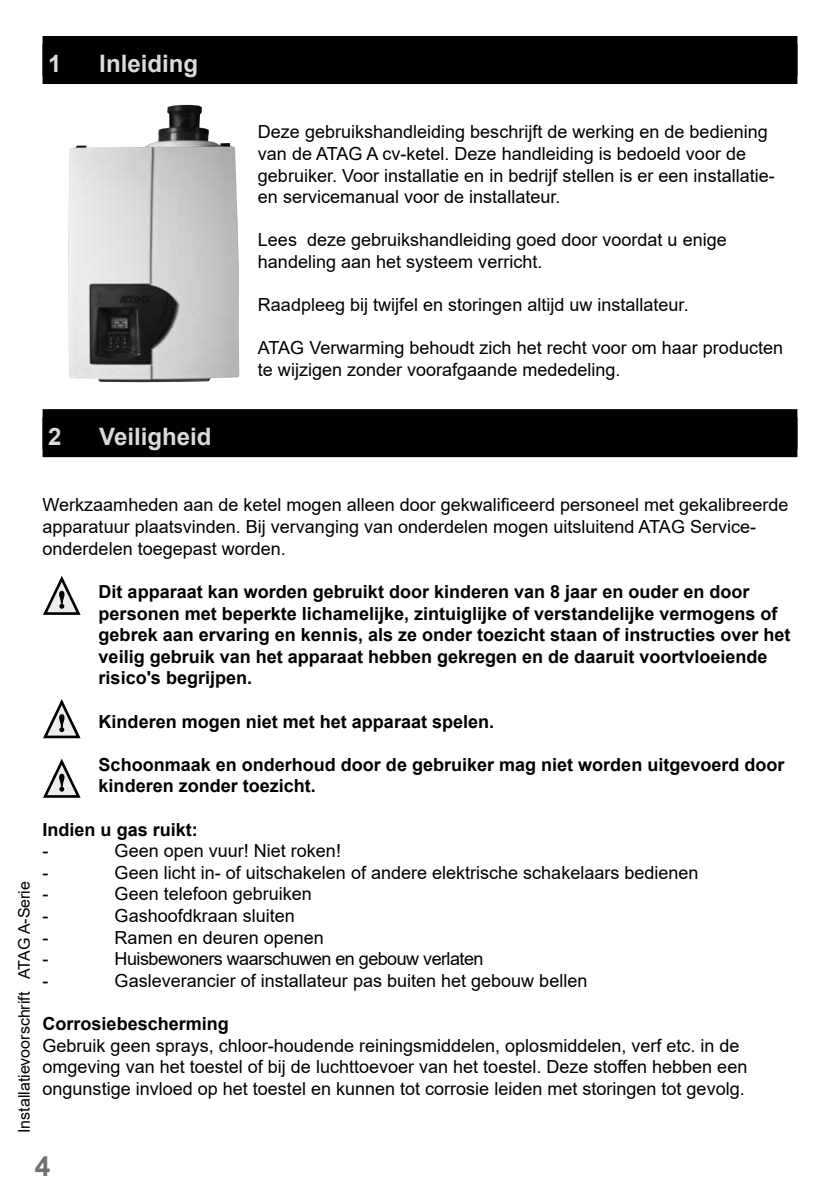
<style>
.page{position:relative;width:840px;height:1191px;background:#fff}
.page>*{position:absolute;margin:0;border:0;box-sizing:border-box;transform-origin:0 0}
.t1{font:700 28px "Arial";color:#706f6f}
.t2{font:700 24px "Arial";color:#dadada}
.t3{font:18px/21.6px "Arial";color:#000}
.t4{font:700 18px/21.6px "Arial";color:#000}
.t5{font:18px "Arial";letter-spacing:-.03em;color:#000}
.t6{font:16px "Arial";color:#000}
</style>
<div class="page">
<img style="left:68px;top:105px;width:171px;height:277px">
<div style="left:43px;top:44px;width:754px;height:40px;background:#000"></div>
<div style="left:43px;top:36px;width:754px;height:40px;background:#000"></div>
<div style="left:43px;top:417px;width:754px;height:40px;background:#000"></div>
<div style="left:43px;top:409px;width:754px;height:40px;background:#000"></div>
<svg style="left:43px;top:575px;width:38px;height:40px"></svg>
<svg style="left:43px;top:699px;width:38px;height:39px"></svg>
<svg style="left:43px;top:758px;width:38px;height:40px"></svg>
<h2 class="t2" style="left:48px;top:50px;width:15px">1</h2>
<h2 class="t2" style="left:99px;top:50px;width:100px">Inleiding</h2>
<p class="t3" style="left:258px;top:121px;width:518px">Deze gebruikshandleiding beschrijft de werking en de bediening van de ATAG A cv-ketel. Deze handleiding is bedoeld voor de gebruiker. Voor installatie en in bedrijf stellen is er een installatie&shy;en servicemanual voor de installateur.</p>
<p class="t3" style="left:258px;top:229px;width:470px">Lees deze gebruikshandleiding goed door voordat u enige handeling aan het systeem verricht.</p>
<p class="t3" style="left:258px;top:294px;width:432px">Raadpleeg bij twijfel en storingen altijd uw installateur.</p>
<p class="t3" style="left:258px;top:337px;width:526px">ATAG Verwarming behoudt zich het recht voor om haar producten te wijzigen zonder voorafgaande mededeling.</p>
<h2 class="t2" style="left:48px;top:423px;width:15px">2</h2>
<h2 class="t2" style="left:99px;top:423px;width:114px">Veiligheid</h2>
<p class="t6" style="left:15px;top:1133px;width:253px;rotate:-90deg">Installatievoorschrift ATAG A-Serie</p>
<p class="t3" style="left:43px;top:494px;width:746px">Werkzaamheden aan de ketel mogen alleen door gekwalificeerd personeel met gekalibreerde apparatuur plaatsvinden. Bij vervanging van onderdelen mogen uitsluitend ATAG Service&shy;onderdelen toegepast worden.</p>
<p class="t4" style="left:99px;top:581px;width:693px">Dit apparaat kan worden gebruikt door kinderen van 8 jaar en ouder en door personen met beperkte lichamelijke, zintuiglijke of verstandelijke vermogens of gebrek aan ervaring en kennis, als ze onder toezicht staan of instructies over het veilig gebruik van het apparaat hebben gekregen en de daaruit voortvloeiende risico's begrijpen.</p>
<p class="t4" style="left:99px;top:710px;width:397px">Kinderen mogen niet met het apparaat spelen.</p>
<p class="t4" style="left:99px;top:753px;width:687px">Schoonmaak en onderhoud door de gebruiker mag niet worden uitgevoerd door kinderen zonder toezicht.</p>
<p class="t4" style="left:43px;top:818px;width:157px">Indien u gas ruikt:</p>
<p class="t3" style="left:43px;top:840px;width:7px">-</p>
<p class="t3" style="left:115px;top:840px;width:228px">Geen open vuur! Niet roken!</p>
<p class="t3" style="left:43px;top:861px;width:7px">-</p>
<p class="t3" style="left:115px;top:861px;width:585px">Geen licht in- of uitschakelen of andere elektrische schakelaars bedienen</p>
<p class="t3" style="left:43px;top:883px;width:7px">-</p>
<p class="t3" style="left:115px;top:883px;width:199px">Geen telefoon gebruiken</p>
<p class="t3" style="left:43px;top:905px;width:7px">-</p>
<p class="t3" style="left:115px;top:905px;width:182px">Gashoofdkraan sluiten</p>
<p class="t3" style="left:43px;top:926px;width:7px">-</p>
<p class="t3" style="left:115px;top:926px;width:211px">Ramen en deuren openen</p>
<p class="t3" style="left:43px;top:948px;width:7px">-</p>
<p class="t5" style="left:115px;top:949px;width:370px">Huisbewoners waarschuwen en gebouw verlaten</p>
<p class="t3" style="left:43px;top:969px;width:7px">-</p>
<p class="t3" style="left:115px;top:969px;width:474px">Gasleverancier of installateur pas buiten het gebouw bellen</p>
<p class="t4" style="left:43px;top:1013px;width:188px">Corrosiebescherming</p>
<p class="t3" style="left:43px;top:1034px;width:706px">Gebruik geen sprays, chloor-houdende reiningsmiddelen, oplosmiddelen, verf etc. in de omgeving van het toestel of bij de luchttoevoer van het toestel. Deze stoffen hebben een ongunstige invloed op het toestel en kunnen tot corrosie leiden met storingen tot gevolg.</p>
<h1 class="t1" style="left:35px;top:1151px;width:17px">4</h1>
</div>
